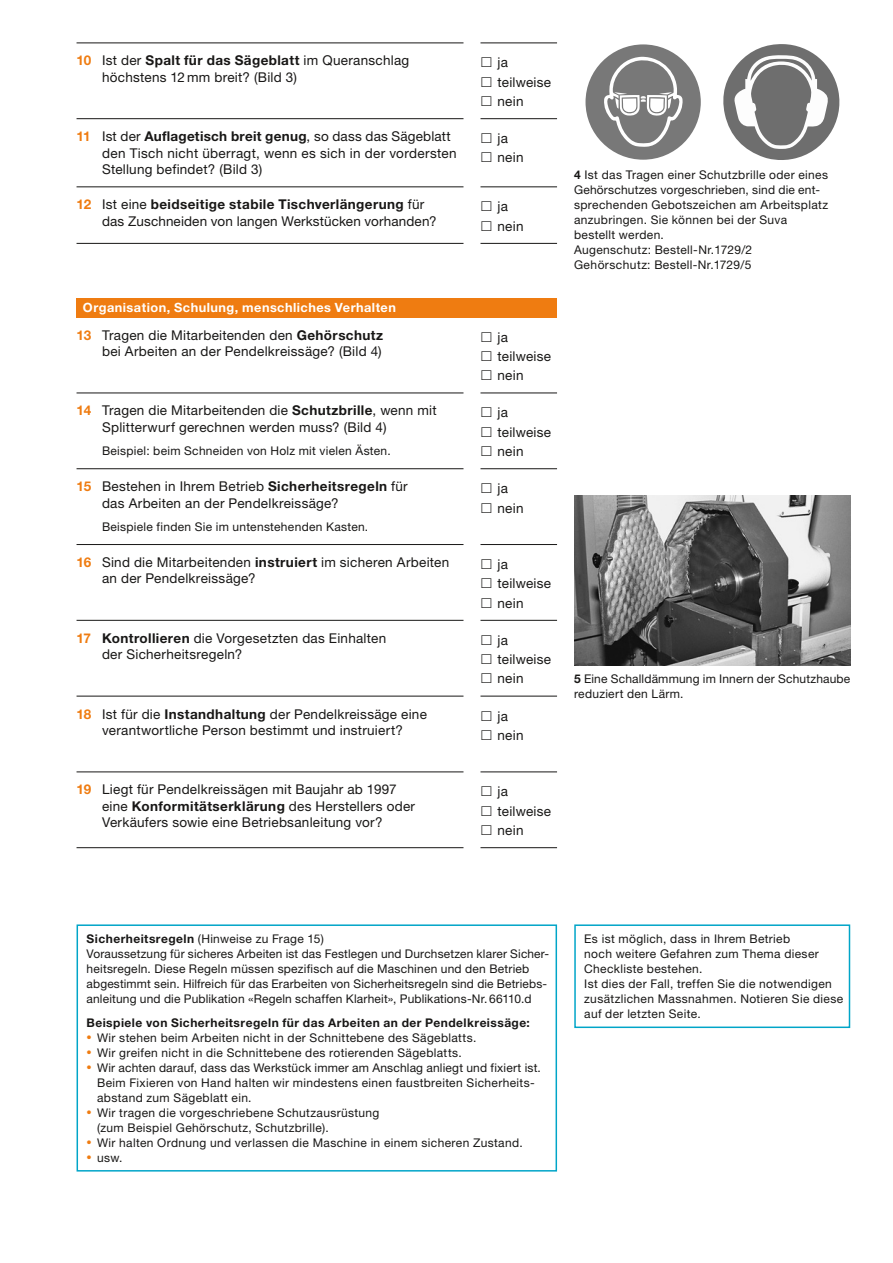
<style>
.page{position:relative;width:893px;height:1263px;background:#fff}
.page>*{position:absolute;margin:0;border:0;box-sizing:border-box;transform-origin:0 0}
.t1{font:13.5px/19.2px "Helvetica Neue LT Std";letter-spacing:.02em;color:#181716}
.t2{font:700 12.75px "Helvetica Neue LT Std";letter-spacing:.035em;color:#fff}
.t3{font:12px/15px "Helvetica Neue LT Std";letter-spacing:.025em;color:#181716}
.t4{font:700 12px "Helvetica Neue LT Std";letter-spacing:.04em;color:#181716}
.s1{font-weight:700;color:#ef7c11}
.s2{font-weight:700}
.s3{font-size:10.5px;color:#ef7c11}
</style>
<div class="page">
<div style="left:585px;top:44px;width:116px;height:116px;background:#787878;border-radius:50%"></div>
<svg style="left:604px;top:57px;width:79px;height:90px"></svg>
<svg style="left:723px;top:44px;width:116px;height:116px"></svg>
<img style="left:574px;top:496px;width:276px;height:169px">
<hr style="left:480px;top:43px;width:77px;height:1px;background:#181716">
<hr style="left:480px;top:118px;width:77px;height:1px;background:#181716">
<hr style="left:480px;top:186px;width:77px;height:1px;background:#181716">
<hr style="left:480px;top:243px;width:77px;height:1px;background:#181716">
<hr style="left:77px;top:43px;width:386px;height:1px;background:#181716">
<hr style="left:77px;top:118px;width:386px;height:1px;background:#181716">
<hr style="left:77px;top:186px;width:386px;height:1px;background:#181716">
<hr style="left:77px;top:243px;width:386px;height:1px;background:#181716">
<div style="left:77px;top:298px;width:480px;height:19px;background:#ef7c11"></div>
<hr style="left:480px;top:468px;width:77px;height:1px;background:#181716">
<hr style="left:480px;top:544px;width:77px;height:1px;background:#181716">
<hr style="left:480px;top:620px;width:77px;height:1px;background:#181716">
<hr style="left:480px;top:696px;width:77px;height:1px;background:#181716">
<hr style="left:480px;top:771px;width:77px;height:1px;background:#181716">
<hr style="left:480px;top:847px;width:77px;height:1px;background:#181716">
<hr style="left:480px;top:393px;width:77px;height:1px;background:#181716">
<hr style="left:77px;top:393px;width:386px;height:1px;background:#181716">
<hr style="left:77px;top:468px;width:386px;height:1px;background:#181716">
<hr style="left:77px;top:544px;width:386px;height:1px;background:#181716">
<hr style="left:77px;top:620px;width:386px;height:1px;background:#181716">
<hr style="left:77px;top:696px;width:386px;height:1px;background:#181716">
<hr style="left:77px;top:771px;width:386px;height:1px;background:#181716">
<hr style="left:77px;top:847px;width:386px;height:1px;background:#181716">
<div style="left:574px;top:924px;width:276px;height:104px;border:2px solid #00a5c8"></div>
<div style="left:77px;top:924px;width:480px;height:247px;border:2px solid #00a5c8"></div>
<p class="t1" style="left:102px;top:52px;width:309px;line-height:16.5px;text-indent:-26px"><span class="s1">10</span> Ist der <span class="s2">Spalt für das Sägeblatt</span> im Queranschlag höchstens 12 mm breit? (Bild 3)</p>
<p class="t1" style="left:497px;top:53px;width:55px">ja teilweise nein</p>
<p class="t1" style="left:102px;top:128px;width:356px;line-height:16.5px;text-indent:-26px"><span class="s1">11</span> Ist der <span class="s2">Auflagetisch breit genug</span>, so dass das Sägeblatt den Tisch nicht überragt, wenn es sich in der vordersten<br>Stellung befindet? (Bild 3)</p>
<p class="t1" style="left:497px;top:129px;width:28px">ja nein</p>
<p class="t1" style="left:102px;top:196px;width:336px;line-height:16.5px;text-indent:-26px"><span class="s1">12</span> Ist eine <span class="s2">beidseitige stabile Tischverlängerung</span> für das Zuschneiden von langen Werkstücken vorhanden?</p>
<p class="t1" style="left:498px;top:197px;width:28px">ja nein</p>
<p class="t2" style="left:83px;top:300px;width:314px">Organisation, Schulung, menschliches Verhalten</p>
<p class="t1" style="left:77px;top:326px;width:308px;line-height:16.5px;text-align:right"><span class="s1">13</span> Tragen die Mitarbeitenden den <span class="s2">Gehörschutz </span>bei Arbeiten an der Pendelkreissäge? (Bild 4)</p>
<p class="t1" style="left:497px;top:327px;width:55px">ja teilweise nein</p>
<p class="t1" style="left:102px;top:402px;width:336px;line-height:16.5px;text-indent:-26px"><span class="s1">14</span> Tragen die Mitarbeitenden die <span class="s2">Schutzbrille</span>, wenn mit<br>Splitterwurf gerechnen werden muss? (Bild 4)</p>
<p class="t3" style="left:102px;top:443px;width:290px">Beispiel: beim Schneiden von Holz mit vielen Ästen.</p>
<p class="t1" style="left:497px;top:403px;width:55px">ja teilweise nein</p>
<p class="t1" style="left:102px;top:478px;width:307px;line-height:16.5px;text-indent:-26px"><span class="s1">15</span> Bestehen in Ihrem Betrieb <span class="s2">Sicherheitsregeln</span> für das Arbeiten an der Pendelkreissäge?</p>
<p class="t3" style="left:102px;top:519px;width:268px">Beispiele finden Sie im untenstehenden Kasten.</p>
<p class="t1" style="left:497px;top:479px;width:27px">ja nein</p>
<p class="t1" style="left:102px;top:554px;width:349px;line-height:16.5px;text-indent:-26px"><span class="s1">16</span> Sind die Mitarbeitenden <span class="s2">instruiert</span> im sicheren Arbeiten an der Pendelkreissäge?</p>
<p class="t1" style="left:497px;top:554px;width:55px">ja teilweise nein</p>
<p class="t1" style="left:102px;top:629px;width:286px;line-height:16.5px;text-indent:-25px"><span class="s1">17</span> <span class="s2">Kontrollieren</span> die Vorgesetzten das Einhalten der Sicherheitsregeln?</p>
<p class="t1" style="left:497px;top:630px;width:55px">ja teilweise nein</p>
<p class="t1" style="left:77px;top:705px;width:352px;line-height:16.5px;text-align:center"><span class="s1">18</span> Ist für die <span class="s2">Instandhaltung</span> der Pendelkreissäge eine verantwortliche Person bestimmt und instruiert?</p>
<p class="t1" style="left:497px;top:706px;width:27px">ja nein</p>
<p class="t1" style="left:102px;top:781px;width:314px;line-height:16.5px;text-indent:-26px"><span class="s1">19</span> Liegt für Pendelkreissägen mit Baujahr ab 1997 eine <span class="s2">Konformitätserklärung</span> des Herstellers oder<br>Verkäufers sowie eine Betriebsanleitung vor?</p>
<p class="t1" style="left:498px;top:782px;width:55px">ja teilweise nein</p>
<p class="t3" style="left:574px;top:167px;width:256px"><span class="s2">4</span> Ist das Tragen einer Schutzbrille oder eines Gehörschutzes vorgeschrieben, sind die ent&shy;sprechenden Gebotszeichen am Arbeitsplatz anzubringen. Sie können bei der Suva bestellt werden.<br>Augenschutz: Bestell-Nr.1729/2<br>Gehörschutz: Bestell-Nr.1729/5</p>
<p class="t3" style="left:574px;top:671px;width:278px"><span class="s2">5</span> Eine Schalldämmung im Innern der Schutzhaube reduziert den Lärm.</p>
<p class="t3" style="left:87px;top:931px;width:464px"><span class="s2">Sicherheitsregeln</span> (Hinweise zu Frage 15)<br>Voraussetzung für sicheres Arbeiten ist das Festlegen und Durchsetzen klarer Sicher&shy;heitsregeln. Diese Regeln müssen spezifisch auf die Maschinen und den Betrieb abgestimmt sein. Hilfreich für das Erarbeiten von Sicherheitsregeln sind die Betriebs&shy;anleitung und die Publikation «Regeln schaffen Klarheit», Publikations-Nr. 66110.d</p>
<p class="t4" style="left:87px;top:1015px;width:445px">Beispiele von Sicherheitsregeln für das Arbeiten an der Pendelkreissäge:</p>
<p class="t3" style="left:87px;top:1029px;width:391px"><span class="s3">•</span> Wir stehen beim Arbeiten nicht in der Schnittebene des Sägeblatts.</p>
<p class="t3" style="left:87px;top:1044px;width:377px"><span class="s3">•</span> Wir greifen nicht in die Schnittebene des rotierenden Sägeblatts.</p>
<p class="t3" style="left:97px;top:1059px;width:445px;text-indent:-11px"><span class="s3">•</span> Wir achten darauf, dass das Werkstück immer am Anschlag anliegt und fixiert ist.<br>Beim Fixieren von Hand halten wir mindestens einen faustbreiten Sicherheits&shy;abstand zum Sägeblatt ein.</p>
<p class="t3" style="left:97px;top:1104px;width:284px;text-indent:-11px"><span class="s3">•</span> Wir tragen die vorgeschriebene Schutzausrüstung (zum Beispiel Gehörschutz, Schutzbrille).</p>
<p class="t3" style="left:87px;top:1134px;width:438px"><span class="s3">•</span> Wir halten Ordnung und verlassen die Maschine in einem sicheren Zustand.</p>
<p class="t3" style="left:87px;top:1149px;width:38px"><span class="s3">•</span> usw.</p>
<p class="t3" style="left:584px;top:931px;width:261px">Es ist möglich, dass in Ihrem Betrieb<br>noch weitere Gefahren zum Thema dieser Checkliste bestehen.<br>Ist dies der Fall, treffen Sie die notwendigen zusätzlichen Massnahmen. Notieren Sie diese auf der letzten Seite.</p>
</div>
